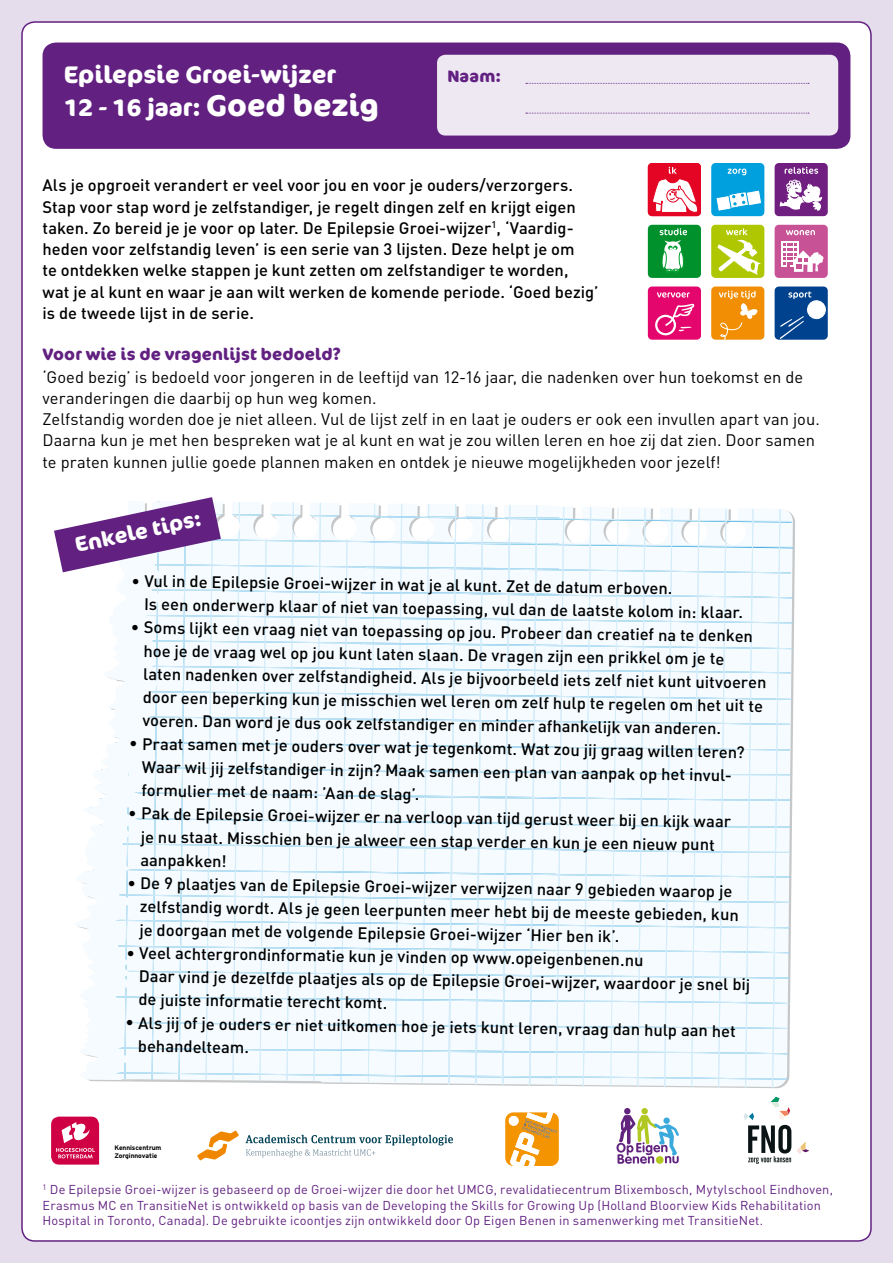
<style>
.page{position:relative;width:893px;height:1263px;background:#e5ddec}
.page>*{position:absolute;margin:0;border:0;box-sizing:border-box;transform-origin:0 0}
.t1{font:700 24px/33px "Cocon OT";color:#fff}
.t2{font:700 21px "Cocon OT";color:#fff}
.t3{font:500 16.5px/21.3px "DIN";color:#000}
.t4{font:16.5px/21.3px "DIN";color:#000}
.t5{font:700 16.5px "Cocon OT";letter-spacing:.01em;color:#622181}
.t6{font:12.75px/15.3px "DIN";letter-spacing:.015em;color:#622181}
.t7{font:700 6.6px/7.9px "Interstate";letter-spacing:-.01em;color:#000}
.s1{font-size:30px}
</style>
<div class="page">
<div style="left:22px;top:22px;width:849px;height:1219px;background:#fff;border-radius:13px"></div>
<div style="left:43px;top:43px;width:807px;height:105px;background:#622181;border-radius:13px"></div>
<div style="left:43px;top:43px;width:807px;height:106px;border:2px solid #622181;border-radius:13px"></div>
<div style="left:711px;top:286px;width:53px;height:54px;background:#f18e03;border-radius:4px"></div>
<svg style="left:717px;top:291px;width:40px;height:49px"></svg>
<div style="left:775px;top:163px;width:53px;height:53px;background:#701e80;border-radius:4px"></div>
<svg style="left:780px;top:180px;width:42px;height:31px"></svg>
<svg style="left:785px;top:167px;width:33px;height:7px"></svg>
<div style="left:648px;top:225px;width:53px;height:53px;background:#00912c;border-radius:4px"></div>
<svg style="left:660px;top:228px;width:27px;height:45px"></svg>
<div style="left:775px;top:286px;width:53px;height:54px;background:#00428d;border-radius:4px"></div>
<svg style="left:780px;top:291px;width:46px;height:48px"></svg>
<div style="left:711px;top:163px;width:53px;height:53px;background:#009fdd;border-radius:4px"></div>
<svg style="left:716px;top:190px;width:46px;height:21px"></svg>
<svg style="left:728px;top:169px;width:18px;height:6px"></svg>
<div style="left:711px;top:225px;width:53px;height:53px;background:#aec700;border-radius:4px"></div>
<svg style="left:718px;top:228px;width:43px;height:47px"></svg>
<div style="left:648px;top:286px;width:53px;height:54px;background:#e4066d;border-radius:4px"></div>
<svg style="left:655px;top:304px;width:39px;height:31px"></svg>
<svg style="left:657px;top:292px;width:33px;height:6px"></svg>
<div style="left:775px;top:225px;width:53px;height:53px;background:#c75396;border-radius:4px"></div>
<svg style="left:781px;top:241px;width:18px;height:26px"></svg>
<svg style="left:783px;top:244px;width:40px;height:28px"></svg>
<svg style="left:786px;top:230px;width:29px;height:5px"></svg>
<div style="left:648px;top:163px;width:53px;height:53px;background:#e30523;border-radius:4px"></div>
<svg style="left:653px;top:167px;width:45px;height:46px"></svg>
<div style="left:437px;top:55px;width:401px;height:81px;background:#eee8f3;border-radius:9px"></div>
<svg style="left:526px;top:83px;width:283px;height:1px"></svg>
<svg style="left:526px;top:113px;width:283px;height:1px"></svg>
<svg style="left:54px;top:497px;width:740px;height:592px"></svg>
<svg style="left:51px;top:1116px;width:48px;height:48px;background:#d9376c"></svg>
<svg style="left:616px;top:1108px;width:63px;height:56px"></svg>
<div style="left:663px;top:1117px;width:7px;height:7px;background:#3aaadc;border-radius:50%"></div>
<svg style="left:505px;top:1112px;width:54px;height:54px"></svg>
<div style="left:509px;top:1116px;width:10px;height:10px;background:#fff;border-radius:50%"></div>
<svg style="left:197px;top:1130px;width:42px;height:30px"></svg>
<svg style="left:246px;top:1135px;width:207px;height:22px"></svg>
<svg style="left:744px;top:1097px;width:65px;height:67px"></svg>
<h1 class="t1" style="left:64px;top:59px;width:316px">Epilepsie Groei-wijzer<br>12 - 16 jaar: <span class="s1">Goed bezig</span></h1>
<p class="t5" style="left:447px;top:66px;width:55px">Naam:</p>
<p class="t3" style="left:43px;top:174px;width:557px">Als je opgroeit verandert er veel voor jou en voor je ouders/verzorgers.<br>Stap voor stap word je zelfstandiger, je regelt dingen zelf en krijgt eigen taken. Zo bereid je je voor op later. De Epilepsie Groei-wijzer<sup>1</sup>, ‘Vaardig&shy;heden voor zelfstandig leven’ is een serie van 3 lijsten. Deze helpt je om<br>te ontdekken welke stappen je kunt zetten om zelfstandiger te worden, wat je al kunt en waar je aan wilt werken de komende periode. ‘Goed bezig’ is de tweede lijst in de serie.</p>
<p class="t5" style="left:43px;top:344px;width:300px">Voor wie is de vragenlijst bedoeld?</p>
<p class="t4" style="left:43px;top:366px;width:779px">‘Goed bezig’ is bedoeld voor jongeren in de leeftijd van 12-16 jaar, die nadenken over hun toekomst en de veranderingen die daarbij op hun weg komen.<br>Zelfstandig worden doe je niet alleen. Vul de lijst zelf in en laat je ouders er ook een invullen apart van jou.<br>Daarna kun je met hen bespreken wat je al kunt en wat je zou willen leren en hoe zij dat zien. Door samen te praten kunnen jullie goede plannen maken en ontdek je nieuwe mogelijkheden voor jezelf!</p>
<p class="t2" style="left:73px;top:533px;width:130px;rotate:-12deg">Enkele tips:</p>
<p class="t3" style="left:145px;top:568px;width:601px;line-height:23px;text-indent:-13px;rotate:1deg">• Vul in de Epilepsie Groei-wijzer in wat je al kunt. Zet de datum erboven.<br>Is een onderwerp klaar of niet van toepassing, vul dan de laatste kolom in: klaar.</p>
<p class="t3" style="left:144px;top:614px;width:625px;line-height:23.2px;text-indent:-13px;rotate:1deg">• Soms lijkt een vraag niet van toepassing op jou. Probeer dan creatief na te denken hoe je de vraag wel op jou kunt laten slaan. De vragen zijn een prikkel om je te<br>laten nadenken over zelfstandigheid. Als je bijvoorbeeld iets zelf niet kunt uitvoeren door een beperking kun je misschien wel leren om zelf hulp te regelen om het uit te voeren. Dan word je dus ook zelfstandiger en minder afhankelijk van anderen.</p>
<p class="t3" style="left:142px;top:730px;width:604px;line-height:23.5px;text-indent:-13px;rotate:1deg">• Praat samen met je ouders over wat je tegenkomt. Wat zou jij graag willen leren?<br>Waar wil jij zelfstandiger in zijn? Maak samen een plan van aanpak op het invul&shy;formulier met de naam: ’Aan de slag’.</p>
<p class="t3" style="left:141px;top:800px;width:591px;line-height:23.7px;text-indent:-13px;rotate:1deg">• Pak de Epilepsie Groei-wijzer er na verloop van tijd gerust weer bij en kijk waar je nu staat. Misschien ben je alweer een stap verder en kun je een nieuw punt aanpakken!</p>
<p class="t3" style="left:141px;top:870px;width:600px;line-height:23.2px;text-indent:-13px;rotate:1deg">• De 9 plaatjes van de Epilepsie Groei-wijzer verwijzen naar 9 gebieden waarop je zelfstandig wordt. Als je geen leerpunten meer hebt bij de meeste gebieden, kun je doorgaan met de volgende Epilepsie Groei-wijzer ‘Hier ben ik’.</p>
<p class="t3" style="left:140px;top:940px;width:613px;line-height:23.4px;text-indent:-13px;rotate:1deg">• Veel achtergrondinformatie kun je vinden op www.opeigenbenen.nu<br>Daar vind je dezelfde plaatjes als op de Epilepsie Groei-wijzer, waardoor je snel bij de juiste informatie terecht komt.</p>
<p class="t3" style="left:139px;top:1009px;width:599px;line-height:24px;text-indent:-13px;rotate:1deg">• Als jij of je ouders er niet uitkomen hoe je iets kunt leren, vraag dan hulp aan het behandelteam.</p>
<p class="t7" style="left:114px;top:1144px;width:49px">Kenniscentrum<br>Zorginnovatie</p>
<p class="t6" style="left:43px;top:1182px;width:792px"><sup>1</sup> De Epilepsie Groei-wijzer is gebaseerd op de Groei-wijzer die door het UMCG, revalidatiecentrum Blixembosch, Mytylschool Eindhoven,<br>Erasmus MC en TransitieNet is ontwikkeld op basis van de Developing the Skills for Growing Up (Holland Bloorview Kids Rehabilitation<br>Hospital in Toronto, Canada). De gebruikte icoontjes zijn ontwikkeld door Op Eigen Benen in samenwerking met TransitieNet.</p>
</div>
